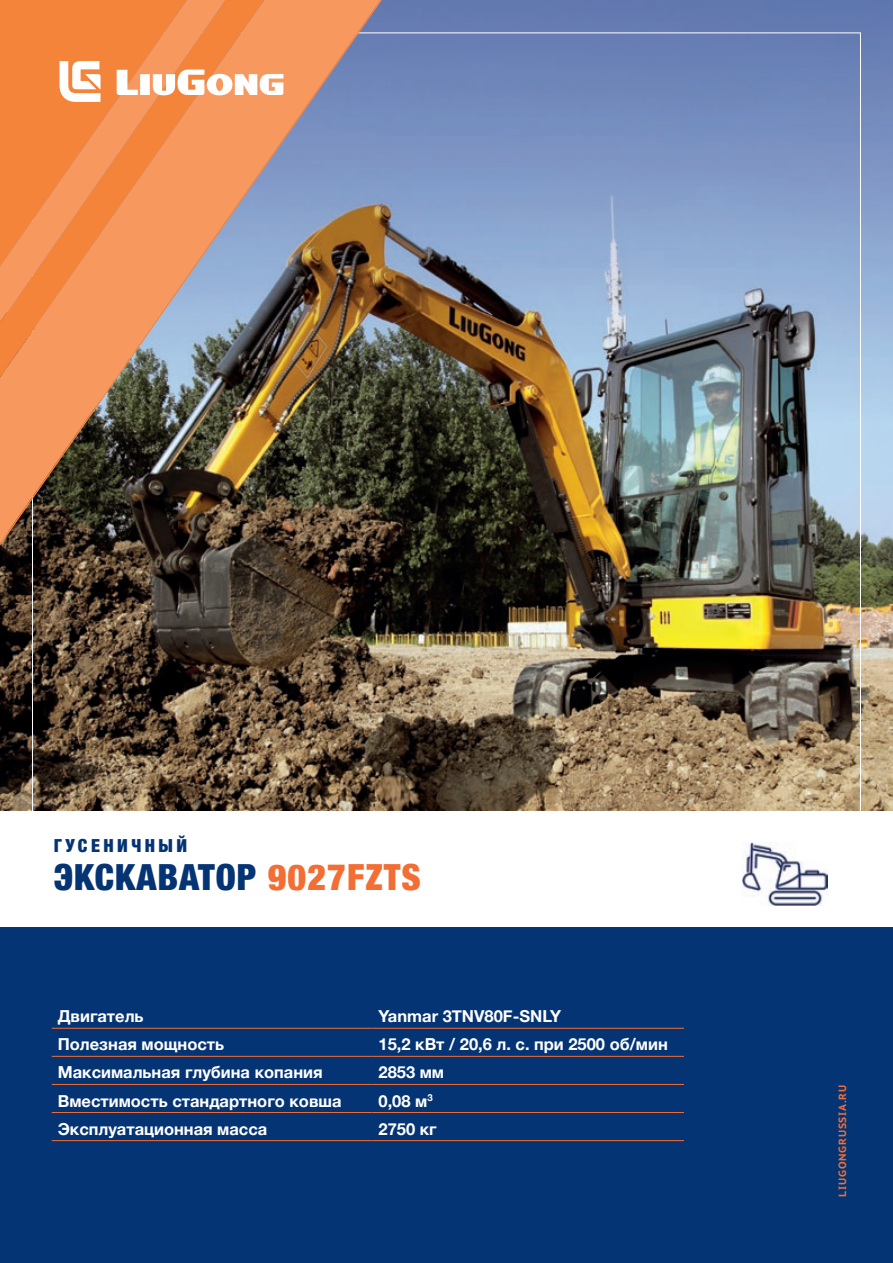
<style>
.page{position:relative;width:893px;height:1263px;background:#fff}
.page>*{position:absolute;margin:0;border:0;box-sizing:border-box;transform-origin:0 0}
.t1{font:900 condensed 36px "Helvetica Neue";letter-spacing:.03em;color:#053474}
.t2{font:900 condensed 18px "Helvetica Neue";letter-spacing:.19em;color:#053474}
.t3{font:700 16.5px "Helvetica Neue";color:#fff}
.t4{font:700 10.5px "PT Sans Caption";letter-spacing:.075em;color:#f26e34}
.s1{color:#f26e34}
</style>
<div class="page">
<img style="left:0;top:0;width:893px;height:928px">
<div style="left:0;top:928px;width:893px;height:335px;background:#053474"></div>
<img style="left:0;top:0;width:380px;height:543px">
<svg style="left:0;top:0;width:226px;height:322px;background:#f09053"></svg>
<svg style="left:60px;top:61px;width:41px;height:41px"></svg>
<svg style="left:117px;top:70px;width:166px;height:25px"></svg>
<hr style="left:52px;top:1028px;width:320px;height:1px;background:#f26e34">
<hr style="left:372px;top:1028px;width:312px;height:1px;background:#f26e34">
<hr style="left:52px;top:1056px;width:320px;height:1px;background:#f26e34">
<hr style="left:372px;top:1056px;width:312px;height:1px;background:#f26e34">
<hr style="left:52px;top:1084px;width:320px;height:1px;background:#f26e34">
<hr style="left:372px;top:1084px;width:312px;height:1px;background:#f26e34">
<hr style="left:52px;top:1112px;width:320px;height:1px;background:#f26e34">
<hr style="left:372px;top:1112px;width:312px;height:1px;background:#f26e34">
<hr style="left:52px;top:1140px;width:320px;height:1px;background:#f26e34">
<hr style="left:372px;top:1140px;width:312px;height:1px;background:#f26e34">
<img style="left:742px;top:843px;width:86px;height:63px">
<h2 class="t2" style="left:54px;top:831px;width:135px">ГУСЕНИЧНЫЙ</h2>
<h2 class="t1" style="left:54px;top:847px;width:368px">ЭКСКАВАТОР <span class="s1">9027FZTS</span></h2>
<p class="t3" style="left:58px;top:1003px;width:87px">Двигатель</p>
<p class="t3" style="left:378px;top:1003px;width:184px">Yanmar 3TNV80F-SNLY</p>
<p class="t3" style="left:58px;top:1031px;width:168px">Полезная мощность</p>
<p class="t3" style="left:378px;top:1031px;width:291px">15,2 кВт / 20,6 л. с. при 2500 об/мин</p>
<p class="t3" style="left:58px;top:1059px;width:266px">Максимальная глубина копания</p>
<p class="t3" style="left:378px;top:1059px;width:67px">2853 мм</p>
<p class="t3" style="left:58px;top:1088px;width:285px">Вместимость стандартного ковша</p>
<p class="t3" style="left:378px;top:1088px;width:56px">0,08 м<sup>3</sup></p>
<p class="t3" style="left:58px;top:1116px;width:211px">Эксплуатационная масса</p>
<p class="t3" style="left:378px;top:1116px;width:60px">2750 кг</p>
<p class="t4" style="left:835px;top:1197px;width:113px;rotate:-90deg">LIUGONGRUSSIA.RU</p>
</div>
